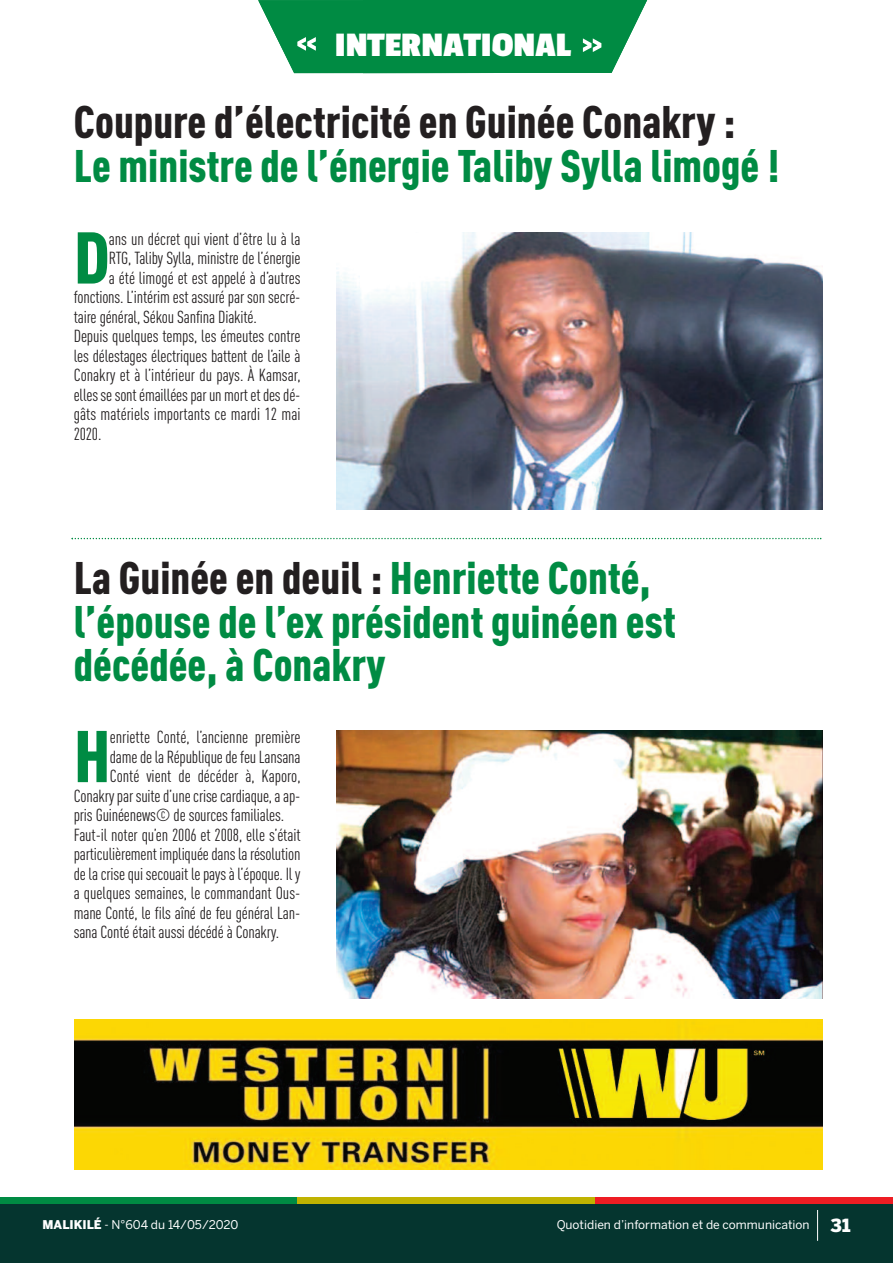
<style>
.page{position:relative;width:893px;height:1263px;background:#fff}
.page>*{position:absolute;margin:0;border:0;box-sizing:border-box;transform-origin:0 0}
.t1{font:900 condensed 72px "DIN Pro";color:#008b43}
.t2{font:900 condensed 45px/43.5px "DIN Pro";color:#008b43}
.t3{font:900 condensed 45px "DIN Pro";color:#231f20}
.t4{font:700 36px "Passion One";color:#fff}
.t5{font:condensed 17.25px "DIN Pro";letter-spacing:-.01em;color:#231f20}
.t6{font:12px "Benton Sans";color:#fff}
.s1{color:#231f20}
.s2{font-weight:900}
.s3{font-weight:900;font-size:18px}
</style>
<div class="page">
<div style="left:0;top:1203px;width:893px;height:60px;background:#05352f"></div>
<div style="left:0;top:1197px;width:298px;height:6px;background:#008b43"></div>
<div style="left:298px;top:1197px;width:297px;height:6px;background:#c0b301"></div>
<div style="left:595px;top:1197px;width:297px;height:6px;background:#ee1d23"></div>
<hr style="left:817px;top:1210px;width:1px;height:31px;background:#fff">
<svg style="left:258px;top:0;width:389px;height:73px;background:#189655"></svg>
<img style="left:337px;top:232px;width:485px;height:277px">
<img style="left:337px;top:731px;width:485px;height:267px">
<img style="left:75px;top:1019px;width:747px;height:150px">
<svg style="left:72px;top:538px;width:749px;height:1px"></svg>
<h3 class="t4" style="left:335px;top:26px;width:237px">INTERNATIONAL</h3>
<h2 class="t3" style="left:74px;top:106px;width:663px">Coupure d’électricité en Guinée Conakry :</h2>
<h2 class="t2" style="left:74px;top:148px;width:707px">Le ministre de l’énergie Taliby Sylla limogé !</h2>
<h1 class="t1" style="left:74px;top:232px;width:37px">D</h1>
<p class="t5" style="left:109px;top:232px;width:193px">ans un décret qui vient d’être lu à la</p>
<p class="t5" style="left:109px;top:252px;width:193px">RTG, Taliby Sylla, ministre de l’énergie</p>
<p class="t5" style="left:109px;top:271px;width:193px">a été limogé et est appelé à d’autres</p>
<p class="t5" style="left:74px;top:291px;width:228px">fonctions. L’intérim est assuré par son secré-</p>
<p class="t5" style="left:74px;top:310px;width:185px">taire général, Sékou Sanfina Diakité.</p>
<p class="t5" style="left:74px;top:330px;width:228px">Depuis quelques temps, les émeutes contre</p>
<p class="t5" style="left:74px;top:349px;width:228px">les délestages électriques battent de l’aile à</p>
<p class="t5" style="left:74px;top:369px;width:228px">Conakry et à l’intérieur du pays. À Kamsar,</p>
<p class="t5" style="left:74px;top:388px;width:228px">ellessesontémailléesparun mortetdesdé-</p>
<p class="t5" style="left:74px;top:408px;width:228px">gâts matériels importants ce mardi 12 mai</p>
<p class="t5" style="left:74px;top:427px;width:29px">2020.</p>
<h2 class="t2" style="left:74px;top:560px;width:604px"><span class="s1">La Guinée en deuil :</span> Henriette Conté, l’épouse de l’ex président guinéen est décédée, à Conakry</h2>
<h1 class="t1" style="left:74px;top:731px;width:38px">H</h1>
<p class="t5" style="left:110px;top:731px;width:192px">enriette Conté, l’ancienne première</p>
<p class="t5" style="left:110px;top:750px;width:192px">dame de la République de feu Lansana</p>
<p class="t5" style="left:110px;top:770px;width:192px">Conté vient de décéder à, Kaporo,</p>
<p class="t5" style="left:74px;top:789px;width:228px">Conakryparsuited’unecrisecardiaque,aap-</p>
<p class="t5" style="left:74px;top:809px;width:212px">pris Guinéenews© de sources familiales.</p>
<p class="t5" style="left:74px;top:828px;width:228px">Faut-il noter qu’en 2006 et 2008, elle s’était</p>
<p class="t5" style="left:74px;top:848px;width:228px">particulièrement impliquée dans la résolution</p>
<p class="t5" style="left:74px;top:867px;width:228px">de la crise qui secouait le pays à l’époque. Il y</p>
<p class="t5" style="left:74px;top:887px;width:228px">a quelques semaines, le commandant Ous-</p>
<p class="t5" style="left:74px;top:906px;width:228px">mane Conté, le fils aîné de feu général Lan-</p>
<p class="t5" style="left:74px;top:926px;width:207px">sana Conté était aussi décédé à Conakry.</p>
<p class="t6" style="left:43px;top:1218px;width:198px"><span class="s2">MALIKILÉ</span> - N°604 du 14/05/2020</p>
<p class="t6" style="left:557px;top:1218px;width:295px">Quotidien d’information et de communication <span class="s3">31</span></p>
</div>
